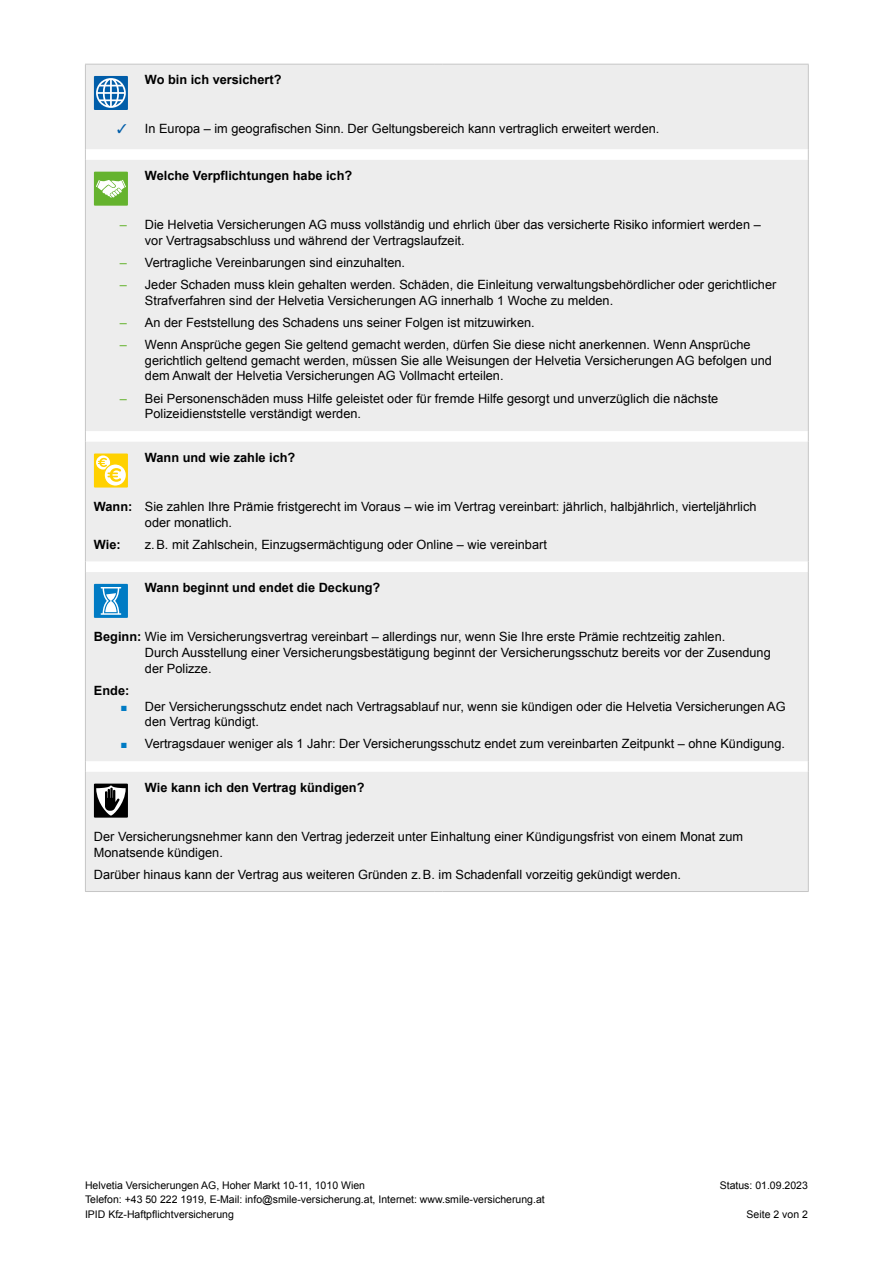
<style>
.page{position:relative;width:893px;height:1263px;background:#fff}
.page>*{position:absolute;margin:0;border:0;box-sizing:border-box;transform-origin:0 0}
.t1{font:12.75px/15.8px "Arial";color:#000}
.t2{font:700 12.75px "Arial";color:#000}
.t3{font:10.5px "Arial";color:#000}
.s1{color:#005da9}
.s2{color:#65b32e}
.s3{font-weight:700}
.s4{color:#007bc4}
</style>
<div class="page">
<div style="left:86px;top:65px;width:722px;height:826px;background:#ededed"></div>
<hr style="left:85px;top:64px;width:349px;height:1px;background:#c6c6c6">
<hr style="left:85px;top:65px;width:1px;height:84px;background:#c6c6c6">
<hr style="left:443px;top:64px;width:366px;height:1px;background:#c6c6c6">
<hr style="left:808px;top:65px;width:1px;height:84px;background:#c6c6c6">
<hr style="left:85px;top:160px;width:1px;height:271px;background:#c6c6c6">
<hr style="left:808px;top:160px;width:1px;height:271px;background:#c6c6c6">
<hr style="left:85px;top:442px;width:1px;height:119px;background:#c6c6c6">
<hr style="left:808px;top:442px;width:1px;height:119px;background:#c6c6c6">
<hr style="left:85px;top:572px;width:1px;height:189px;background:#c6c6c6">
<hr style="left:808px;top:572px;width:1px;height:189px;background:#c6c6c6">
<hr style="left:85px;top:772px;width:1px;height:119px;background:#c6c6c6">
<hr style="left:808px;top:772px;width:1px;height:119px;background:#c6c6c6">
<hr style="left:85px;top:891px;width:349px;height:1px;background:#c6c6c6">
<hr style="left:443px;top:891px;width:366px;height:1px;background:#c6c6c6">
<div style="left:94px;top:76px;width:34px;height:34px;background:#005da9"></div>
<div style="left:94px;top:172px;width:34px;height:34px;background:#65b32e"></div>
<div style="left:94px;top:453px;width:34px;height:34px;background:#ffd100"></div>
<svg style="left:96px;top:455px;width:14px;height:14px"></svg>
<div style="left:94px;top:584px;width:34px;height:34px;background:#007bc4"></div>
<div style="left:94px;top:784px;width:34px;height:34px;background:#000"></div>
<svg style="left:96px;top:78px;width:34px;height:30px"></svg>
<svg style="left:96px;top:180px;width:34px;height:18px"></svg>
<svg style="left:96px;top:458px;width:34px;height:29px"></svg>
<svg style="left:100px;top:587px;width:21px;height:28px"></svg>
<svg style="left:96px;top:786px;width:34px;height:29px"></svg>
<p class="t2" style="left:145px;top:72px;width:138px">Wo bin ich versichert?</p>
<p class="t1" style="left:117px;top:121px;width:544px"><span class="s1">✓</span> In Europa – im geografischen Sinn. Der Geltungsbereich kann vertraglich erweitert werden.</p>
<p class="t2" style="left:145px;top:167px;width:209px">Welche Verpflichtungen habe ich?</p>
<p class="t1" style="left:145px;top:217px;width:617px;text-indent:-25px"><span class="s2">–</span> Die Helvetia Versicherungen AG muss vollständig und ehrlich über das versicherte Risiko informiert werden – vor Vertragsabschluss und während der Vertragslaufzeit.</p>
<p class="t1" style="left:120px;top:255px;width:287px"><span class="s2">–</span> Vertragliche Vereinbarungen sind einzuhalten.</p>
<p class="t1" style="left:145px;top:277px;width:633px;text-indent:-25px"><span class="s2">–</span> Jeder Schaden muss klein gehalten werden. Schäden, die Einleitung verwaltungsbehördlicher oder gerichtlicher<br>Strafverfahren sind der Helvetia Versicherungen AG innerhalb 1 Woche zu melden.</p>
<p class="t1" style="left:120px;top:315px;width:416px"><span class="s2">–</span> An der Feststellung des Schadens uns seiner Folgen ist mitzuwirken.</p>
<p class="t1" style="left:145px;top:337px;width:629px;text-indent:-25px"><span class="s2">–</span> Wenn Ansprüche gegen Sie geltend gemacht werden, dürfen Sie diese nicht anerkennen. Wenn Ansprüche gerichtlich geltend gemacht werden, müssen Sie alle Weisungen der Helvetia Versicherungen AG befolgen und dem Anwalt der Helvetia Versicherungen AG Vollmacht erteilen.</p>
<p class="t1" style="left:145px;top:390px;width:575px;text-indent:-25px"><span class="s2">–</span> Bei Personenschäden muss Hilfe geleistet oder für fremde Hilfe gesorgt und unverzüglich die nächste<br>Polizeidienststelle verständigt werden.</p>
<p class="t2" style="left:145px;top:449px;width:152px">Wann und wie zahle ich?</p>
<p class="t1" style="left:145px;top:499px;width:613px;text-indent:-51px"><span class="s3">Wann:</span> Sie zahlen Ihre Prämie fristgerecht im Voraus – wie im Vertrag vereinbart: jährlich, halbjährlich, vierteljährlich oder monatlich.</p>
<p class="t2" style="left:94px;top:536px;width:28px">Wie:</p>
<p class="t1" style="left:145px;top:536px;width:403px">z.B. mit Zahlschein, Einzugsermächtigung oder Online – wie vereinbart</p>
<p class="t2" style="left:145px;top:579px;width:237px">Wann beginnt und endet die Deckung?</p>
<p class="t1" style="left:145px;top:629px;width:627px;text-indent:-51px"><span class="s3">Beginn:</span> Wie im Versicherungsvertrag vereinbart – allerdings nur, wenn Sie Ihre erste Prämie rechtzeitig zahlen.<br>Durch Ausstellung einer Versicherungsbestätigung beginnt der Versicherungsschutz bereits vor der Zusendung der Polizze.</p>
<p class="t2" style="left:94px;top:682px;width:37px">Ende:</p>
<p class="t1" style="left:145px;top:698px;width:642px;text-indent:-24px"><span class="s4">■</span> Der Versicherungsschutz endet nach Vertragsablauf nur, wenn sie kündigen oder die Helvetia Versicherungen AG den Vertrag kündigt.</p>
<p class="t1" style="left:121px;top:736px;width:665px"><span class="s4">■</span> Vertragsdauer weniger als 1 Jahr: Der Versicherungsschutz endet zum vereinbarten Zeitpunkt – ohne Kündigung.</p>
<p class="t2" style="left:145px;top:779px;width:221px">Wie kann ich den Vertrag kündigen?</p>
<p class="t1" style="left:94px;top:829px;width:651px">Der Versicherungsnehmer kann den Vertrag jederzeit unter Einhaltung einer Kündigungsfrist von einem Monat zum<br>Monatsende kündigen.</p>
<p class="t1" style="left:94px;top:866px;width:588px">Darüber hinaus kann der Vertrag aus weiteren Gründen z.B. im Schadenfall vorzeitig gekündigt werden.</p>
<p class="t3" style="left:85px;top:1179px;width:281px">Helvetia Versicherungen AG, Hoher Markt 10-11, 1010 Wien</p>
<p class="t3" style="left:85px;top:1192px;width:461px">Telefon: +43 50 222 1919, E-Mail: info@smile-versicherung.at, Internet: www.smile-versicherung.at</p>
<p class="t3" style="left:85px;top:1208px;width:150px">IPID Kfz-Haftpflichtversicherung</p>
<p class="t3" style="left:720px;top:1179px;width:90px">Status: 01.09.2023</p>
<p class="t3" style="left:747px;top:1208px;width:63px">Seite 2 von 2</p>
</div>
